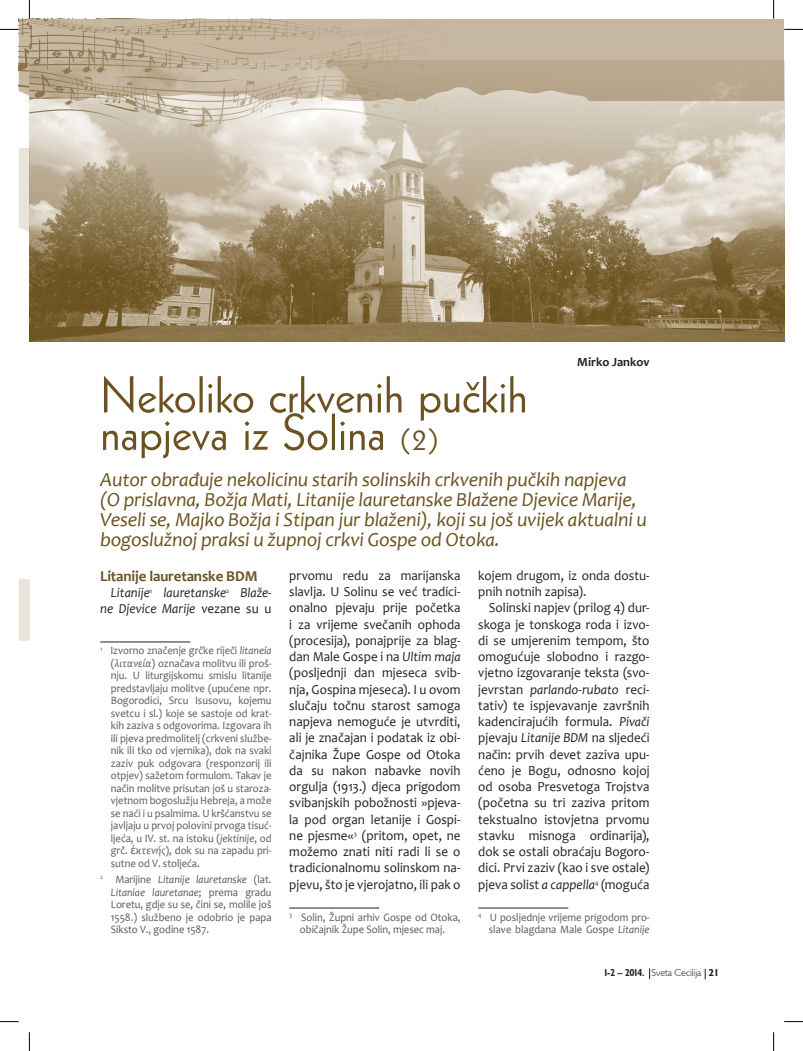
<style>
.page{position:relative;width:803px;height:1051px;background:#fff}
.page>*{position:absolute;margin:0;border:0;box-sizing:border-box;transform-origin:0 0}
.t1{font:50px/37.5px "Geometric 231 BT Roman C";color:#6b5220}
.t2{font:italic 20px/20px "Candara";letter-spacing:-.01em;color:#6b5220}
.t3{font:700 15px "Candara";letter-spacing:-.01em;color:#6b5220}
.t4{font:13.75px/16.2px "Candara";letter-spacing:.005em;color:#231f20;text-align:justify;scale:.95 1}
.t5{font:italic 13.75px/16.2px "Candara";color:#231f20;text-align:right;scale:.95 1}
.t6{font:700 12.5px "Candara";color:#231f20}
.t7{font:11.25px/12.5px "Candara";color:#57585a;text-align:justify;scale:.94 1}
.t8{font:300 10px "Humanist 521 BT";color:#231f20}
.s1{font-size:30px}
.s2{font-style:italic}
.s3{font-style:normal}
.s4{font-family:"Tahoma"}
.s5{font-weight:700;font-stretch:condensed}
.s6{font-weight:700}
</style>
<div class="page">
<div style="left:19px;top:148px;width:10px;height:369px;background:#eae3d9"></div>
<svg style="left:19px;top:228px;width:37px;height:289px"></svg>
<div style="left:19px;top:579px;width:10px;height:354px;background:#eae3d9"></div>
<div style="left:19px;top:641px;width:10px;height:292px;background:#fff"></div>
<hr style="left:100px;top:642px;width:90px;height:1px;background:#231f20">
<hr style="left:289px;top:908px;width:90px;height:1px;background:#231f20">
<hr style="left:478px;top:908px;width:90px;height:1px;background:#231f20">
<img style="left:29px;top:153px;width:755px;height:188px">
<svg style="left:0;top:1021px;width:19px;height:1px"></svg>
<svg style="left:784px;top:1021px;width:19px;height:1px"></svg>
<svg style="left:29px;top:1032px;width:1px;height:19px"></svg>
<svg style="left:0;top:0;width:803px;height:153px"></svg>
<svg style="left:773px;top:1032px;width:1px;height:19px"></svg>
<h1 class="t1" style="left:100px;top:374px;width:429px">Nekoliko crkvenih pučkih napjeva iz Solina <span class="s1">(2)</span></h1>
<p class="t6" style="left:577px;top:354px;width:74px">Mirko Jankov</p>
<p class="t2" style="left:100px;top:469px;width:548px">Autor obrađuje nekolicinu starih solinskih crkvenih pučkih napjeva (O prislavna, Božja Mati, Litanije lauretanske Blažene Djevice Marije, Veseli se, Majko Božja i Stipan jur blaženi), koji su još uvijek aktualni u bogoslužnoj praksi u župnoj crkvi Gospe od Otoka.</p>
<p class="t4" style="left:289px;top:567px;width:182px">prvomu redu za marijanska slavlja. U Solinu se već tradici&shy;onalno pjevaju prije početka i za vrijeme svečanih ophoda (procesija), ponajprije za blag&shy;dan Male Gospe i na <span class="s2">Ultim maja </span>(posljednji dan mjeseca svib&shy;nja, Gospina mjeseca). I u ovom slučaju točnu starost samoga napjeva nemoguće je utvrditi, ali je značajan i podatak iz obi&shy;čajnika Župe Gospe od Otoka da su nakon nabavke novih orgulja (1913.) djeca prigodom svibanjskih pobožnosti »pjeva&shy;la pod organ letanije i Gospi&shy;ne pjesme«<sup>3</sup> (pritom, opet, ne možemo znati niti radi li se o tradicionalnomu solinskom na&shy;pjevu, što je vjerojatno, ili pak o</p>
<p class="t7" style="left:289px;top:910px;width:184px;text-align:center"><sup>3</sup> Solin, Župni arhiv Gospe od Otoka, običajnik Župe Solin, mjesec maj.</p>
<p class="t3" style="left:100px;top:566px;width:159px">Litanije lauretanske BDM</p>
<p class="t5" style="left:100px;top:584px;width:182px">Litanije<sup>1</sup> lauretanske<sup>2</sup> Blaže&shy;ne Djevice Marije <span class="s3">vezane su u</span></p>
<p class="t7" style="left:111px;top:644px;width:172px;text-indent:-11px"><sup>1</sup> Izvorno značenje grčke riječi <span class="s2">litaneía </span>(<span class="s2">λιτανεία</span>) označava molitvu ili proš&shy;nju. U liturgijskomu smislu litanije predstavljaju molitve (upućene npr.<br>Bogorodici, Srcu Isusovu, kojemu svetcu i sl.) koje se sastoje od krat&shy;kih zaziva s odgovorima. Izgovara ih ili pjeva predmolitelj (crkveni službe&shy;nik ili tko od vjernika), dok na svaki zaziv puk odgovara (responzorij ili otpjev) sažetom formulom. Takav je način molitve prisutan još u staroza&shy;vjetnom bogoslužju Hebreja, a može se naći i u psalmima. U kršćanstvu se javljaju u prvoj polovini prvoga tisuć&shy;ljeća, u IV. st. na istoku (<span class="s2">jektinije</span>, od grč. <span class="s4">ἐ</span><span class="s2">κτενής</span>), dok su na zapadu pri&shy;sutne od V. stoljeća.</p>
<p class="t7" style="left:111px;top:873px;width:172px;text-indent:-11px"><sup>2</sup> Marijine <span class="s2">Litanije lauretanske</span> (lat.<br><span class="s2">Litaniae lauretanae</span>; prema gradu Loretu, gdje su se, čini se, molile još 1558.) službeno je odobrio je papa Siksto V., godine 1587.</p>
<p class="t4" style="left:478px;top:567px;width:182px">kojem drugom, iz onda dostu&shy;pnih notnih zapisa).</p>
<p class="t4" style="left:478px;top:599px;width:182px;text-indent:11px">Solinski napjev (prilog 4) dur&shy;skoga je tonskoga roda i izvo&shy;di se umjerenim tempom, što omogućuje slobodno i razgo&shy;vjetno izgovaranje teksta (svo&shy;jevrstan <span class="s2">parlando-rubato</span> reci&shy;tativ) te ispjevavanje završnih kadencirajućih formula. <span class="s2">Pivači </span>pjevaju <span class="s2">Litanije BDM</span> na sljedeći način: prvih devet zaziva upu&shy;ćeno je Bogu, odnosno kojoj od osoba Presvetoga Trojstva (početna su tri zaziva pritom tekstualno istovjetna prvomu stavku misnoga ordinarija), dok se ostali obraćaju Bogoro&shy;dici. Prvi zaziv (kao i sve ostale) pjeva solist <span class="s2">a cappella</span><sup>4</sup> (moguća</p>
<p class="t7" style="left:478px;top:910px;width:184px;text-align:right"><sup>4</sup> U posljednje vrijeme prigodom pro&shy;slave blagdana Male Gospe <span class="s2">Litanije</span></p>
<p class="t8" style="left:604px;top:967px;width:116px"><span class="s5">1-2 – 2014.</span> Sveta Cecilija <span class="s6">21</span></p>
</div>
